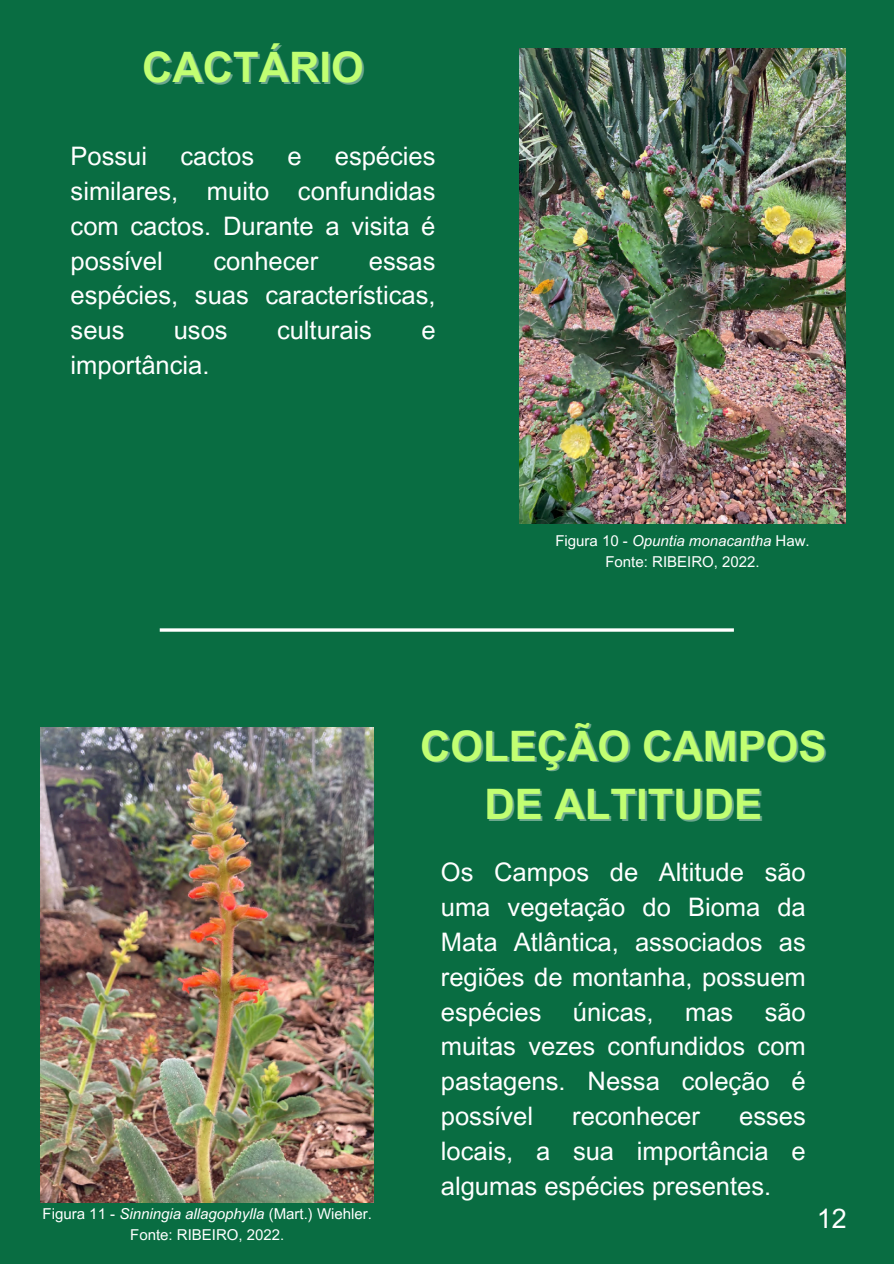
<style>
.page{position:relative;width:894px;height:1264px;background:#fff}
.page>*{position:absolute;margin:0;border:0;box-sizing:border-box;transform-origin:0 0}
.t1{font:700 42px "Arial MT Pro";color:#c1ff72}
.t2{font:27px "Arial MT Pro";color:#fff}
.t3{font:25.5px/34.8px "Arial MT Pro";color:#fff;text-align:justify}
.t4{font:15px/20.2px "Arial MT Pro";color:#fff;text-align:center}
.t5{font:italic 15px "Arial MT Pro";color:#fff}
.s1{font-style:normal}
.s2{font-style:italic}
</style>
<div class="page">
<div style="left:0;top:0;width:893px;height:1263px;background:#096d42"></div>
<hr style="left:160px;top:628px;width:573px;height:3px;background:#fff">
<img style="left:40px;top:727px;width:333px;height:475px">
<img style="left:519px;top:49px;width:325px;height:475px">
<p class="t1" style="left:142px;top:51px;width:223px">CACTÁRIO</p>
<p class="t3" style="left:71px;top:142px;width:366px;text-indent:264px">espécies similares, muito confundidas com cactos. Durante a visita é possível</p>
<p class="t3" style="left:71px;top:142px;width:78px">Possui</p>
<p class="t3" style="left:180px;top:142px;width:75px">cactos</p>
<p class="t3" style="left:287px;top:142px;width:16px">e</p>
<p class="t3" style="left:213px;top:246px;width:106px">conhecer</p>
<p class="t3" style="left:71px;top:246px;width:366px;text-indent:298px">essas espécies, suas características, seus</p>
<p class="t3" style="left:174px;top:316px;width:55px">usos</p>
<p class="t3" style="left:277px;top:316px;width:96px">culturais</p>
<p class="t3" style="left:421px;top:316px;width:16px">e</p>
<p class="t3" style="left:71px;top:351px;width:140px">importância.</p>
<h1 class="t5" style="left:555px;top:535px;width:256px"><span class="s1">Figura 10 -</span> Opuntia monacantha <span class="s1">Haw.</span></h1>
<h2 class="t4" style="left:605px;top:553px;width:156px">Fonte: RIBEIRO, 2022.</h2>
<p class="t1" style="left:420px;top:730px;width:407px">COLEÇÃO CAMPOS</p>
<p class="t1" style="left:484px;top:788px;width:279px">DE ALTITUDE</p>
<p class="t4" style="left:43px;top:1205px;width:331px">Figura 11 - <span class="s2">Sinningia allagophylla</span> (Mart.) Wiehler.<br>Fonte: RIBEIRO, 2022.</p>
<p class="t3" style="left:441px;top:857px;width:366px">Os Campos de Altitude são uma vegetação do Bioma da Mata Atlântica, associados as regiões de montanha, possuem espécies únicas, mas são muitas vezes confundidos com pastagens. Nessa coleção é possível</p>
<p class="t3" style="left:572px;top:1101px;width:129px">reconhecer</p>
<p class="t3" style="left:441px;top:1101px;width:366px;text-indent:298px">esses locais, a sua importância e algumas espécies presentes.</p>
<p class="t2" style="left:816px;top:1208px;width:32px">12</p>
</div>
